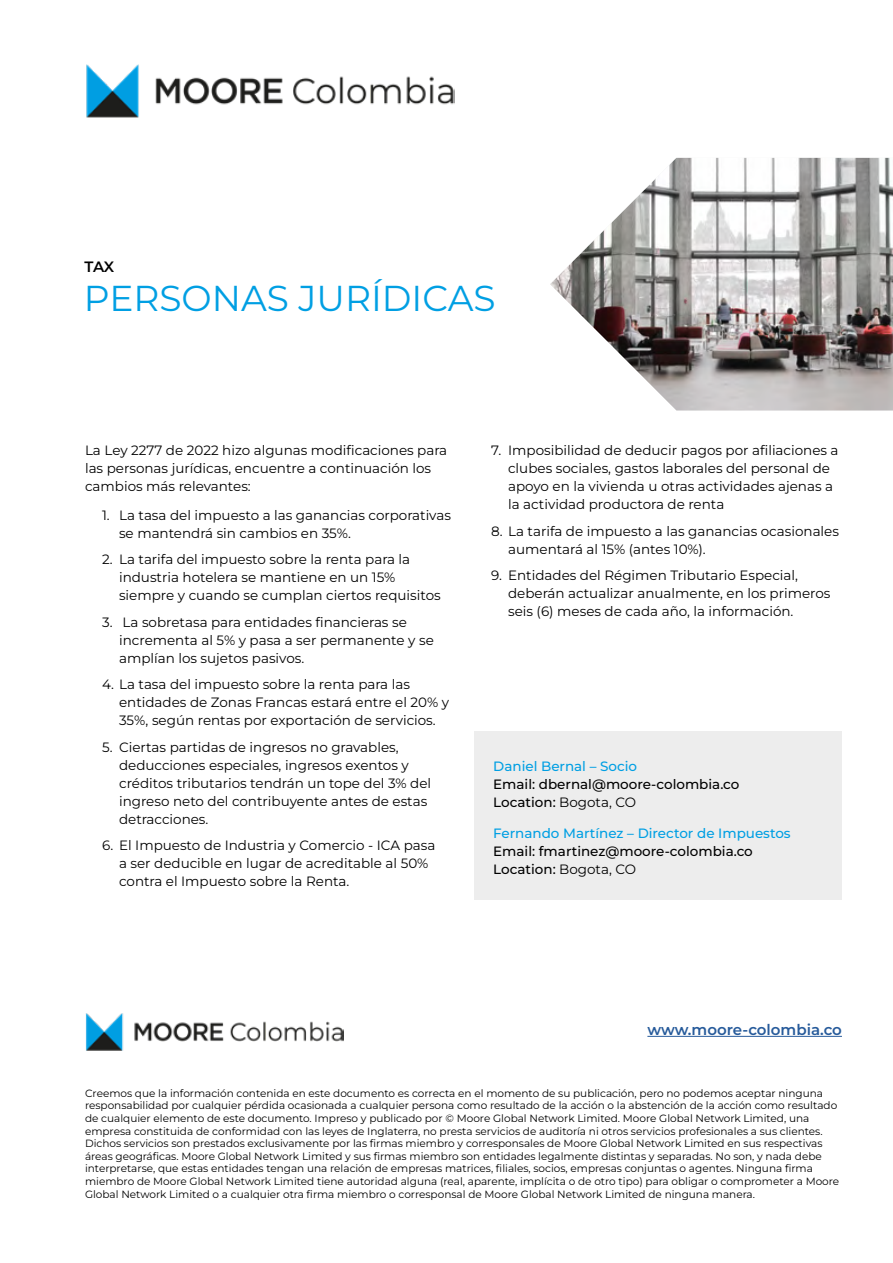
<style>
.page{position:relative;width:893px;height:1263px;background:#fff}
.page>*{position:absolute;margin:0;border:0;box-sizing:border-box;transform-origin:0 0}
.t1{font:36px "Montserrat";color:#009fe3}
.t2{font:600 15px "Montserrat";color:#275b9b}
.t3{font:600 15px "Montserrat";color:#000}
.t4{font:13.5px/18px "Montserrat";color:#000}
.t5{font:500 13.5px/18px "Montserrat";color:#000}
.t6{font:500 13.5px "Montserrat";color:#009fe3}
.t7{font:10.5px/12.6px "Montserrat";color:#000}
.s1{font-weight:400}
</style>
<div class="page">
<img style="left:550px;top:158px;width:343px;height:252px">
<img style="left:86px;top:64px;width:369px;height:53px">
<hr style="left:647px;top:1036px;width:195px;height:1px;background:#275b9b">
<img style="left:85px;top:1013px;width:259px;height:38px">
<div style="left:474px;top:731px;width:368px;height:168px;background:#ededed"></div>
<p class="t3" style="left:85px;top:256px;width:31px">TAX</p>
<h1 class="t1" style="left:84px;top:274px;width:413px">PERSONAS JURÍDICAS</h1>
<p class="t4" style="left:85px;top:441px;width:364px">La Ley 2277 de 2022 hizo algunas modificaciones para las personas jurídicas, encuentre a continuación los cambios más relevantes:</p>
<p class="t4" style="left:119px;top:506px;width:333px;text-indent:-17px">1. La tasa del impuesto a las ganancias corporativas se mantendrá sin cambios en 35%.</p>
<p class="t4" style="left:119px;top:550px;width:323px;text-indent:-17px">2. La tarifa del impuesto sobre la renta para la industria hotelera se mantiene en un 15% siempre y cuando se cumplan ciertos requisitos</p>
<p class="t4" style="left:119px;top:613px;width:316px;text-indent:-17px">3. La sobretasa para entidades financieras se incrementa al 5% y pasa a ser permanente y se amplían los sujetos pasivos.</p>
<p class="t4" style="left:119px;top:675px;width:332px;text-indent:-17px">4. La tasa del impuesto sobre la renta para las entidades de Zonas Francas estará entre el 20% y<br>35%, según rentas por exportación de servicios.</p>
<p class="t4" style="left:119px;top:738px;width:314px;text-indent:-17px">5. Ciertas partidas de ingresos no gravables, deducciones especiales, ingresos exentos y créditos tributarios tendrán un tope del 3% del ingreso neto del contribuyente antes de estas detracciones.</p>
<p class="t4" style="left:119px;top:836px;width:318px;text-indent:-17px">6. El Impuesto de Industria y Comercio - ICA pasa a ser deducible en lugar de acreditable al 50% contra el Impuesto sobre la Renta.</p>
<p class="t4" style="left:508px;top:441px;width:332px;text-indent:-17px">7. Imposibilidad de deducir pagos por afiliaciones a clubes sociales, gastos laborales del personal de apoyo en la vivienda u otras actividades ajenas a la actividad productora de renta</p>
<p class="t4" style="left:508px;top:522px;width:332px;text-indent:-17px">8. La tarifa de impuesto a las ganancias ocasionales aumentará al 15% (antes 10%).</p>
<p class="t4" style="left:508px;top:566px;width:324px;text-indent:-17px">9. Entidades del Régimen Tributario Especial, deberán actualizar anualmente, en los primeros seis (6) meses de cada año, la información.</p>
<p class="t6" style="left:493px;top:757px;width:145px">Daniel Bernal – Socio</p>
<p class="t5" style="left:493px;top:775px;width:248px">Email: dbernal@moore-colombia.co<br>Location: <span class="s1">Bogota, CO</span></p>
<p class="t6" style="left:493px;top:824px;width:299px">Fernando Martínez – Director de Impuestos</p>
<p class="t5" style="left:493px;top:842px;width:261px">Email: fmartinez@moore-colombia.co<br>Location: <span class="s1">Bogota, CO</span></p>
<p class="t2" style="left:647px;top:1019px;width:196px">www.moore-colombia.co</p>
<p class="t7" style="left:85px;top:1086px;width:756px">Creemos que la información contenida en este documento es correcta en el momento de su publicación, pero no podemos aceptar ninguna responsabilidad por cualquier pérdida ocasionada a cualquier persona como resultado de la acción o la abstención de la acción como resultado de cualquier elemento de este documento. Impreso y publicado por © Moore Global Network Limited. Moore Global Network Limited, una empresa constituida de conformidad con las leyes de Inglaterra, no presta servicios de auditoría ni otros servicios profesionales a sus clientes.<br>Dichos servicios son prestados exclusivamente por las firmas miembro y corresponsales de Moore Global Network Limited en sus respectivas áreas geográficas. Moore Global Network Limited y sus firmas miembro son entidades legalmente distintas y separadas. No son, y nada debe interpretarse, que estas entidades tengan una relación de empresas matrices, filiales, socios, empresas conjuntas o agentes. Ninguna firma miembro de Moore Global Network Limited tiene autoridad alguna (real, aparente, implícita o de otro tipo) para obligar o comprometer a Moore Global Network Limited o a cualquier otra firma miembro o corresponsal de Moore Global Network Limited de ninguna manera.</p>
</div>
